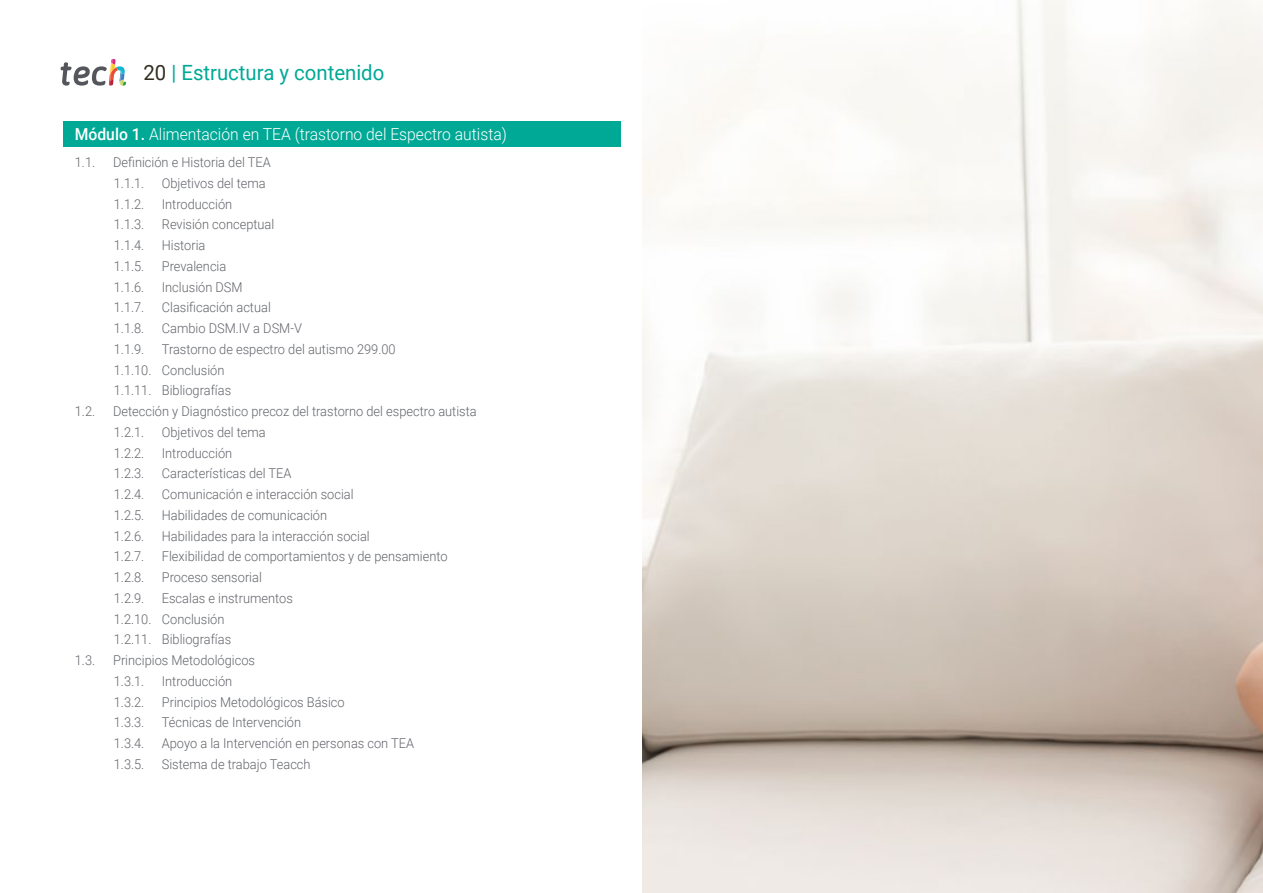
<style>
.page{position:relative;width:1263px;height:893px;background:#fff}
.page>*{position:absolute;margin:0;border:0;box-sizing:border-box;transform-origin:0 0}
.t1{font:21px "Roboto";color:#00a996}
.t2{font:300 16.5px "Roboto";color:#fff;scale:.95 1}
.t3{font:300 13.5px/20.7px "Roboto";color:#61646a;scale:.95 1}
.s1{color:#312e20}
.s2{font-weight:500}
</style>
<div class="page">
<img style="left:642px;top:0;width:621px;height:893px">
<svg style="left:61px;top:59px;width:65px;height:27px"></svg>
<div style="left:64px;top:121px;width:557px;height:25px;background:#00a996"></div>
<h1 class="t1" style="left:144px;top:57px;width:242px"><span class="s1">20</span> | Estructura y contenido</h1>
<p class="t2" style="left:75px;top:123px;width:456px"><span class="s2">Módulo 1.</span> Alimentación en TEA (trastorno del Espectro autista)</p>
<p class="t3" style="left:75px;top:151px;width:23px">1.1.</p>
<p class="t3" style="left:113px;top:151px;width:167px">Definición e Historia del TEA<br>1.1.1.</p>
<p class="t3" style="left:162px;top:172px;width:111px">Objetivos del tema</p>
<p class="t3" style="left:114px;top:193px;width:34px">1.1.2.</p>
<p class="t3" style="left:162px;top:193px;width:76px">Introducción</p>
<p class="t3" style="left:114px;top:214px;width:34px">1.1.3.</p>
<p class="t3" style="left:162px;top:214px;width:120px">Revisión conceptual</p>
<p class="t3" style="left:114px;top:234px;width:34px">1.1.4.</p>
<p class="t3" style="left:162px;top:234px;width:47px">Historia</p>
<p class="t3" style="left:114px;top:255px;width:34px">1.1.5.</p>
<p class="t3" style="left:162px;top:255px;width:69px">Prevalencia</p>
<p class="t3" style="left:114px;top:276px;width:34px">1.1.6.</p>
<p class="t3" style="left:162px;top:276px;width:87px">Inclusión DSM</p>
<p class="t3" style="left:114px;top:297px;width:34px">1.1.7.</p>
<p class="t3" style="left:162px;top:297px;width:116px">Clasificación actual</p>
<p class="t3" style="left:114px;top:317px;width:34px">1.1.8.</p>
<p class="t3" style="left:162px;top:317px;width:149px">Cambio DSM.IV a DSM-V</p>
<p class="t3" style="left:114px;top:338px;width:34px">1.1.9.</p>
<p class="t3" style="left:114px;top:338px;width:298px;text-indent:48px">Trastorno de espectro del autismo 299.00<br>1.1.10. Conclusión<br>1.1.11. Bibliografías</p>
<p class="t3" style="left:75px;top:400px;width:23px">1.2.</p>
<p class="t3" style="left:113px;top:400px;width:384px">Detección y Diagnóstico precoz del trastorno del espectro autista<br>1.2.1.</p>
<p class="t3" style="left:162px;top:421px;width:111px">Objetivos del tema</p>
<p class="t3" style="left:114px;top:442px;width:34px">1.2.2.</p>
<p class="t3" style="left:162px;top:442px;width:76px">Introducción</p>
<p class="t3" style="left:114px;top:463px;width:34px">1.2.3.</p>
<p class="t3" style="left:162px;top:463px;width:138px">Características del TEA</p>
<p class="t3" style="left:114px;top:483px;width:34px">1.2.4.</p>
<p class="t3" style="left:162px;top:483px;width:203px">Comunicación e interacción social</p>
<p class="t3" style="left:114px;top:504px;width:34px">1.2.5.</p>
<p class="t3" style="left:162px;top:504px;width:175px">Habilidades de comunicación</p>
<p class="t3" style="left:114px;top:525px;width:34px">1.2.6.</p>
<p class="t3" style="left:162px;top:525px;width:220px">Habilidades para la interacción social</p>
<p class="t3" style="left:114px;top:546px;width:34px">1.2.7.</p>
<p class="t3" style="left:162px;top:546px;width:302px">Flexibilidad de comportamientos y de pensamiento</p>
<p class="t3" style="left:114px;top:566px;width:34px">1.2.8.</p>
<p class="t3" style="left:162px;top:566px;width:107px">Proceso sensorial</p>
<p class="t3" style="left:114px;top:587px;width:34px">1.2.9.</p>
<p class="t3" style="left:114px;top:587px;width:190px;text-indent:48px">Escalas e instrumentos<br>1.2.10. Conclusión<br>1.2.11. Bibliografías</p>
<p class="t3" style="left:75px;top:649px;width:23px">1.3.</p>
<p class="t3" style="left:113px;top:649px;width:151px">Principios Metodológicos<br>1.3.1.</p>
<p class="t3" style="left:162px;top:670px;width:76px">Introducción</p>
<p class="t3" style="left:114px;top:691px;width:34px">1.3.2.</p>
<p class="t3" style="left:162px;top:691px;width:194px">Principios Metodológicos Básico</p>
<p class="t3" style="left:114px;top:712px;width:34px">1.3.3.</p>
<p class="t3" style="left:162px;top:712px;width:148px">Técnicas de Intervención</p>
<p class="t3" style="left:114px;top:732px;width:34px">1.3.4.</p>
<p class="t3" style="left:162px;top:732px;width:267px">Apoyo a la Intervención en personas con TEA</p>
<p class="t3" style="left:114px;top:753px;width:34px">1.3.5.</p>
<p class="t3" style="left:162px;top:753px;width:158px">Sistema de trabajo Teacch</p>
</div>
